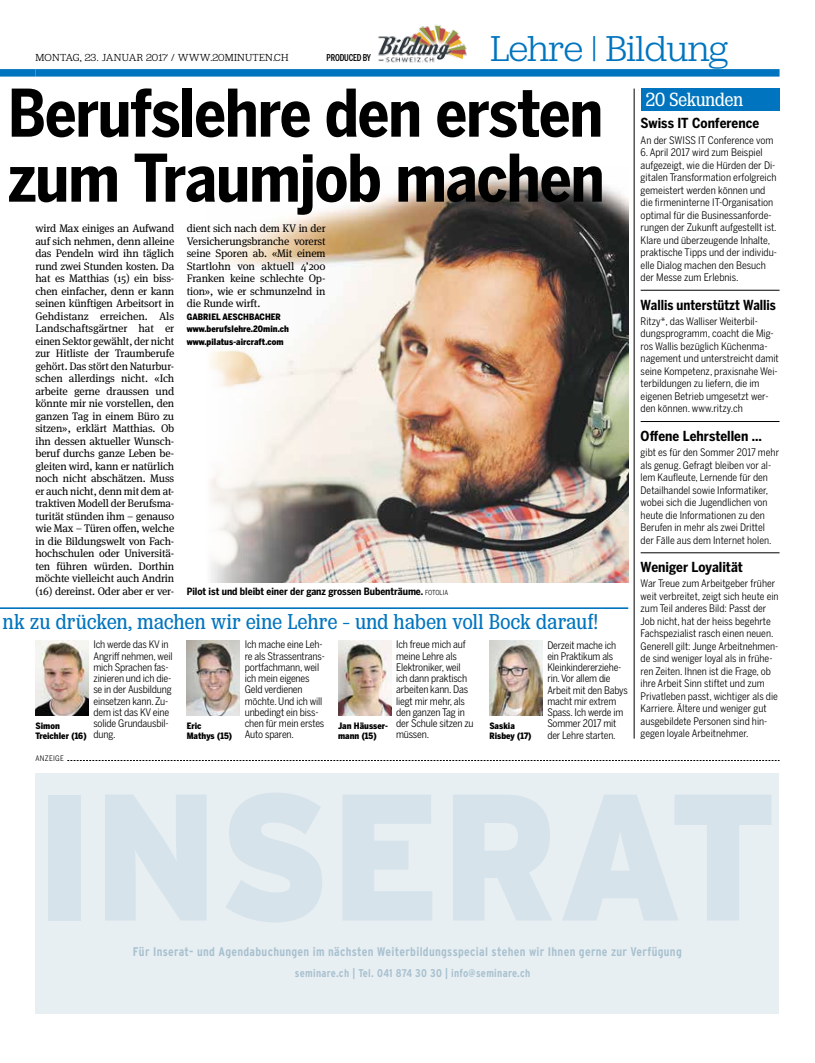
<style>
.page{position:relative;width:815px;height:1063px;background:#fff}
.page>*{position:absolute;margin:0;border:0;box-sizing:border-box;transform-origin:0 0}
.t1{font:700 65px/65px "Benton Sans Cond";letter-spacing:-.015em;color:#000}
.t2{font:300 37.5px "Jubilat";letter-spacing:-.01em;color:#0074be}
.t3{font:22.5px "Jubilat Cond";letter-spacing:.015em;color:#0074be}
.t4{font:20px "Jubilat Cond";color:#fff}
.t5{font:700 13.75px "Benton Sans Cond";color:#000}
.t6{font:700 13.75px "Benton Sans Cond";color:#000;scale:.95 1}
.t7{font:700 condensed 12.5px "Interstate";letter-spacing:.025em;color:#a8c1cf}
.t8{font:700 condensed 11.25px "Interstate";letter-spacing:.025em;color:#a8c1cf}
.t9{font:11px/12.5px "Meta Serif OT";letter-spacing:-.015em;color:#000;text-align:justify}
.t10{font:300 10.62px "Jubilat";letter-spacing:.02em;color:#000}
.t11{font:10.25px/12.5px "Benton Sans Cond";color:#000}
.t12{font:10px "Courier";color:#000}
.t13{font:700 10px "Benton Sans Cond";letter-spacing:-.005em;color:#000}
.t14{font:500 9.38px "Benton Sans Comp";letter-spacing:-.015em;color:#000}
.t15{font:900 8.75px/10px "Benton Sans Cond";letter-spacing:.005em;color:#000}
.t16{font:7.5px "Benton Sans Cond";letter-spacing:.04em;color:#000}
.s1{font-size:30px}
.s2{font-weight:400;font-size:6.88px}
</style>
<div class="page">
<div style="left:35px;top:69px;width:745px;height:8px;background:#0074be"></div>
<div style="left:0;top:69px;width:35px;height:8px;background:#0074be"></div>
<div style="left:641px;top:89px;width:139px;height:22px;background:#0074be"></div>
<hr style="left:641px;top:290px;width:139px;height:1px;background:#000">
<hr style="left:641px;top:421px;width:139px;height:1px;background:#000">
<hr style="left:641px;top:552px;width:139px;height:1px;background:#000">
<svg style="left:67px;top:760px;width:713px;height:1px"></svg>
<hr style="left:634px;top:89px;width:1px;height:650px;background:#000">
<img style="left:35px;top:641px;width:54px;height:74px">
<img style="left:187px;top:641px;width:53px;height:74px">
<img style="left:338px;top:641px;width:53px;height:74px">
<hr style="left:0;top:607px;width:628px;height:2px;background:#0074be">
<img style="left:489px;top:641px;width:53px;height:74px">
<img style="left:210px;top:173px;width:418px;height:409px">
<img style="left:378px;top:24px;width:89px;height:39px">
<div style="left:35px;top:773px;width:744px;height:241px;background:#e8eff3"></div>
<h2 class="t2" style="left:490px;top:29px;width:239px">Lehre <span class="s1">|</span> Bildung</h2>
<h3 class="t4" style="left:646px;top:88px;width:99px">20 Sekunden</h3>
<h3 class="t5" style="left:641px;top:115px;width:120px">Swiss IT Conference</h3>
<p class="t11" style="left:641px;top:134px;width:134px">An der SWISS IT Conference vom</p>
<p class="t11" style="left:641px;top:146px;width:138px">6. April 2017 wird zum Beispiel aufgezeigt, wie die Hürden der Di&shy;gitalen Transformation erfolgreich gemeistert werden können und die firmeninterne IT-Organisation optimal für die Businessanforde&shy;rungen der Zukunft aufgestellt ist.<br>Klare und überzeugende Inhalte, praktische Tipps und der individu&shy;elle Dialog machen den Besuch der Messe zum Erlebnis.</p>
<h3 class="t6" style="left:641px;top:296px;width:144px">Wallis unterstützt Wallis</h3>
<p class="t11" style="left:641px;top:315px;width:140px">Ritzy*, das Walliser Weiterbil&shy;dungsprogramm, coacht die Mig&shy;ros Wallis bezüglich Küchenma&shy;nagement und unterstreicht damit seine Kompetenz, praxisnahe Wei&shy;terbildungen zu liefern, die im eigenen Betrieb umgesetzt wer&shy;den können. www.ritzy.ch</p>
<h3 class="t5" style="left:641px;top:428px;width:123px">Offene Lehrstellen …</h3>
<p class="t11" style="left:641px;top:446px;width:140px">gibt es für den Sommer 2017 mehr als genug. Gefragt bleiben vor al&shy;lem Kaufleute, Lernende für den<br>Detailhandel sowie Informatiker, wobei sich die Jugendlichen von heute die Informationen zu den<br>Berufen in mehr als zwei Drittel der Fälle aus dem Internet holen.</p>
<h3 class="t5" style="left:641px;top:559px;width:104px">Weniger Loyalität</h3>
<p class="t11" style="left:641px;top:577px;width:140px">War Treue zum Arbeitgeber früher weit verbreitet, zeigt sich heute ein zum Teil anderes Bild: Passt der Job nicht, hat der heiss begehrte Fachspezialist rasch einen neuen.<br>Generell gilt: Junge Arbeitnehmen&shy;de sind weniger loyal als in frühe&shy;ren Zeiten. Ihnen ist die Frage, ob ihre Arbeit Sinn stiftet und zum Privatleben passt, wichtiger als die Karriere. Ältere und weniger gut ausgebildete Personen sind hin&shy;gegen loyale Arbeitnehmer.</p>
<p class="t10" style="left:35px;top:52px;width:255px">MONTAG, 23. JANUAR 2017 / WWW.20MINUTEN.CH</p>
<p class="t14" style="left:327px;top:52px;width:46px">PRODUCED BY</p>
<h1 class="t1" style="left:8px;top:80px;width:599px">Berufslehre den ersten zum Traumjob machen</h1>
<p class="t9" style="left:35px;top:223px;width:140px">wird Max einiges an Aufwand auf sich nehmen, denn alleine das Pendeln wird ihn täglich rund zwei Stunden kosten. Da hat es Matthias (15) ein biss&shy;chen einfacher, denn er kann seinen künftigen Arbeitsort in Gehdistanz erreichen. Als Landschaftsgärtner hat er einen Sektor gewählt, der nicht zur Hitliste der Traumberufe gehört. Das stört den Naturbur&shy;schen allerdings nicht. «Ich arbeite gerne draussen und könnte mir nie vorstellen, den ganzen Tag in einem Büro zu sitzen», erklärt Matthias. Ob ihn dessen aktueller Wunsch&shy;beruf durchs ganze Leben be&shy;gleiten wird, kann er natürlich noch nicht abschätzen. Muss er auch nicht, denn mit dem at&shy;traktiven Modell der Berufsma&shy;turität stünden ihm – genauso wie Max – Türen offen, welche in die Bildungswelt von Fach&shy;hochschulen oder Universitä&shy;ten führen würden. Dorthin möchte vielleicht auch Andrin (16) dereinst. Oder aber er ver-</p>
<p class="t9" style="left:187px;top:223px;width:140px">dient sich nach dem KV in der Versicherungsbranche vorerst seine Sporen ab. «Mit einem Startlohn von aktuell 4’200<br>Franken keine schlechte Op&shy;tion», wie er schmunzelnd in die Runde wirft.</p>
<p class="t15" style="left:187px;top:310px;width:104px;line-height:12.5px">GABRIEL AESCHBACHER www.berufslehre.20min.ch www.pilatus-aircraft.com</p>
<p class="t13" style="left:187px;top:585px;width:263px">Pilot ist und bleibt einer der ganz grossen Bubenträume. <span class="s2">FOTOLIA</span></p>
<h3 class="t3" style="left:3px;top:609px;width:597px">nk zu drücken, machen wir eine Lehre – und haben voll Bock darauf!</h3>
<p class="t11" style="left:547px;top:639px;width:82px;line-height:11.2px">Derzeit mache ich ein Praktikum als<br>Kleinkindererziehe&shy;rin. Vor allem die<br>Arbeit mit den Babys macht mir extrem<br>Spass. Ich werde im<br>Sommer 2017 mit der Lehre starten.</p>
<p class="t11" style="left:93px;top:639px;width:81px;line-height:11.2px">Ich werde das KV in<br>Angriff nehmen, weil mich Sprachen fas&shy;zinieren und ich die&shy;se in der Ausbildung einsetzen kann. Zu&shy;dem ist das KV eine solide Grundausbil&shy;dung.</p>
<p class="t11" style="left:245px;top:639px;width:82px;line-height:11.2px">Ich mache eine Leh&shy;re als Strassentrans&shy;portfachmann, weil ich mein eigenes<br>Geld verdienen möchte. Und ich will unbedingt ein biss&shy;chen für mein erstes<br>Auto sparen.</p>
<p class="t11" style="left:396px;top:639px;width:79px;line-height:11.2px">Ich freue mich auf meine Lehre als<br>Elektroniker, weil ich dann praktisch arbeiten kann. Das liegt mir mehr, als den ganzen Tag in der Schule sitzen zu müssen.</p>
<p class="t12" style="left:39px;top:713px;width:433px">Anzeige_Spezial_32.qxp:Anzeige_Spezial_32 14.1.2010 15:00 Uhr Seite 1</p>
<p class="t15" style="left:35px;top:721px;width:53px">Simon<br>Treichler (16)</p>
<p class="t15" style="left:187px;top:720px;width:47px">Eric<br>Mathys (15)</p>
<p class="t15" style="left:338px;top:721px;width:51px">Jan Häusser&shy;mann (15)</p>
<p class="t15" style="left:489px;top:720px;width:44px">Saskia<br>Risbey (17)</p>
<p class="t16" style="left:35px;top:754px;width:30px">ANZEIGE</p>
<p class="t7" style="left:133px;top:945px;width:550px">Für Inserat- und Agendabuchungen im nächsten Weiterbildungsspecial stehen wir Ihnen gerne zur Verfügung</p>
<p class="t8" style="left:295px;top:967px;width:237px">seminare.ch | Tel. 041 874 30 30 | info@seminare.ch</p>
</div>
